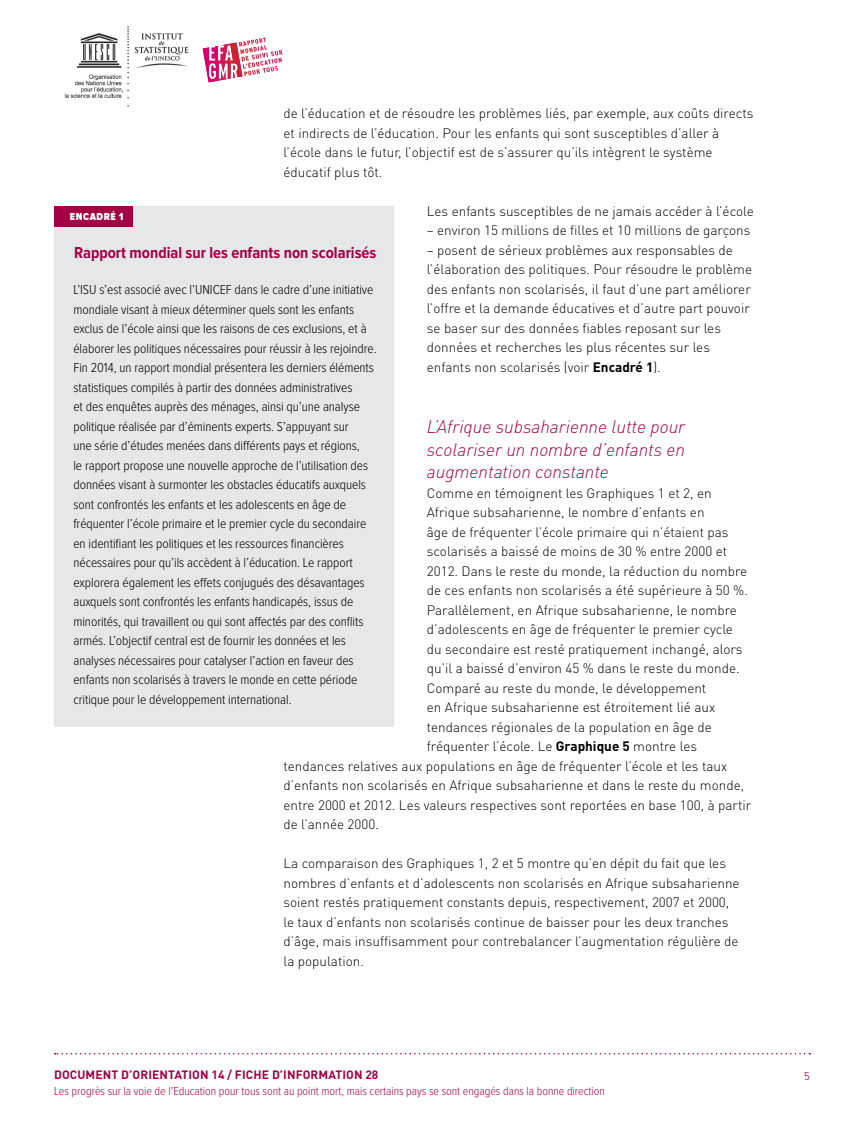
<style>
.page{position:relative;width:864px;height:1134px;background:#fff}
.page>*{position:absolute;margin:0;border:0;box-sizing:border-box;transform-origin:0 0}
.t1{font:italic 300 18px/22.5px "DINOT";color:#a30046;text-align:justify}
.t2{font:700 16.5px "Proxima Nova Cond";color:#a30046}
.t3{font:300 13.5px/19.5px "DINOT";color:#000}
.t4{font:300 13.5px/19.5px "Proxima Nova Cond";letter-spacing:-.005em;color:#000}
.t5{font:300 12px "Proxima Nova Cond";color:#a30046}
.t6{font:700 12px "DINOT";letter-spacing:.01em;color:#a30046}
.t7{font:900 10.5px "Proxima Nova Cond";letter-spacing:.05em;color:#fff}
.s1{font-weight:700}
</style>
<div class="page">
<svg style="left:55px;top:1053px;width:755px;height:1px"></svg>
<img style="left:64px;top:26px;width:125px;height:81px">
<svg style="left:203px;top:37px;width:80px;height:45px"></svg>
<div style="left:54px;top:207px;width:339px;height:520px;background:#e6e7e8"></div>
<div style="left:54px;top:207px;width:79px;height:20px;background:#a30046"></div>
<p class="t3" style="left:284px;top:103px;width:472px">de l’éducation et de résoudre les problèmes liés, par exemple, aux coûts directs et indirects de l’éducation. Pour les enfants qui sont susceptibles d’aller à l’école dans le futur, l’objectif est de s’assurer qu’ils intègrent le système éducatif plus tôt.</p>
<p class="t3" style="left:427px;top:201px;width:328px">Les enfants susceptibles de ne jamais accéder à l’école</p>
<p class="t3" style="left:427px;top:220px;width:325px">– environ 15 millions de filles et 10 millions de garçons</p>
<p class="t3" style="left:427px;top:240px;width:327px">– posent de sérieux problèmes aux responsables de l’élaboration des politiques. Pour résoudre le problème des enfants non scolarisés, il faut d’une part améliorer l’offre et la demande éducatives et d’autre part pouvoir se baser sur des données fiables reposant sur les données et recherches les plus récentes sur les enfants non scolarisés (voir <span class="s1">ENCADRÉ 1</span>).</p>
<p class="t7" style="left:70px;top:212px;width:55px">ENCADRÉ 1</p>
<p class="t2" style="left:74px;top:245px;width:304px">Rapport mondial sur les enfants non scolarisés</p>
<p class="t4" style="left:73px;top:281px;width:305px">L’ISU s’est associé avec l’UNICEF dans le cadre d’une initiative mondiale visant à mieux déterminer quels sont les enfants exclus de l’école ainsi que les raisons de ces exclusions, et à élaborer les politiques nécessaires pour réussir à les rejoindre.<br>Fin 2014, un rapport mondial présentera les derniers éléments statistiques compilés à partir des données administratives<br>et des enquêtes auprès des ménages, ainsi qu’une analyse politique réalisée par d’éminents experts. S’appuyant sur<br>une série d’études menées dans différents pays et régions,<br>le rapport propose une nouvelle approche de l’utilisation des données visant à surmonter les obstacles éducatifs auxquels sont confrontés les enfants et les adolescents en âge de fréquenter l’école primaire et le premier cycle du secondaire en identifiant les politiques et les ressources financières nécessaires pour qu’ils accèdent à l’éducation. Le rapport explorera également les effets conjugués des désavantages auxquels sont confrontés les enfants handicapés, issus de minorités, qui travaillent ou qui sont affectés par des conflits armés. L’objectif central est de fournir les données et les analyses nécessaires pour catalyser l’action en faveur des enfants non scolarisés à travers le monde en cette période critique pour le développement international.</p>
<h1 class="t1" style="left:427px;top:415px;width:260px">L’Afrique subsaharienne lutte pour scolariser un nombre d’enfants en augmentation constante</h1>
<p class="t3" style="left:427px;top:483px;width:286px">Comme en témoignent les Graphiques 1 et 2, en</p>
<p class="t3" style="left:427px;top:502px;width:279px">Afrique subsaharienne, le nombre d’enfants en</p>
<p class="t3" style="left:427px;top:522px;width:303px">âge de fréquenter l’école primaire qui n’étaient pas</p>
<p class="t3" style="left:427px;top:541px;width:302px">scolarisés a baissé de moins de 30 % entre 2000 et</p>
<p class="t3" style="left:427px;top:561px;width:322px">2012. Dans le reste du monde, la réduction du nombre</p>
<p class="t3" style="left:427px;top:580px;width:323px">de ces enfants non scolarisés a été supérieure à 50 %.</p>
<p class="t3" style="left:427px;top:600px;width:312px">Parallèlement, en Afrique subsaharienne, le nombre</p>
<p class="t3" style="left:427px;top:619px;width:308px">d’adolescents en âge de fréquenter le premier cycle</p>
<p class="t3" style="left:427px;top:639px;width:317px">du secondaire est resté pratiquement inchangé, alors</p>
<p class="t3" style="left:427px;top:658px;width:314px">qu’il a baissé d’environ 45 % dans le reste du monde.</p>
<p class="t3" style="left:427px;top:678px;width:281px">Comparé au reste du monde, le développement</p>
<p class="t3" style="left:427px;top:697px;width:290px">en Afrique subsaharienne est étroitement lié aux</p>
<p class="t3" style="left:427px;top:717px;width:287px">tendances régionales de la population en âge de</p>
<p class="t3" style="left:427px;top:736px;width:272px">fréquenter l’école. Le <span class="s1">GRAPHIQUE 5</span> montre les</p>
<p class="t3" style="left:283px;top:756px;width:445px">tendances relatives aux populations en âge de fréquenter l’école et les taux</p>
<p class="t3" style="left:283px;top:775px;width:462px">d’enfants non scolarisés en Afrique subsaharienne et dans le reste du monde,</p>
<p class="t3" style="left:283px;top:795px;width:469px">entre 2000 et 2012. Les valeurs respectives sont reportées en base 100, à partir</p>
<p class="t3" style="left:283px;top:814px;width:97px">de l’année 2000.</p>
<p class="t3" style="left:283px;top:853px;width:458px">La comparaison des Graphiques 1, 2 et 5 montre qu’en dépit du fait que les nombres d’enfants et d’adolescents non scolarisés en Afrique subsaharienne soient restés pratiquement constants depuis, respectivement, 2007 et 2000, le taux d’enfants non scolarisés continue de baisser pour les deux tranches d’âge, mais insuffisamment pour contrebalancer l’augmentation régulière de la population.</p>
<p class="t6" style="left:54px;top:1067px;width:326px">DOCUMENT D’ORIENTATION 14 / FICHE D’INFORMATION 28</p>
<p class="t5" style="left:804px;top:1071px;width:7px">5</p>
<p class="t5" style="left:54px;top:1085px;width:552px">Les progrès sur la voie de l’Education pour tous sont au point mort, mais certains pays se sont engagés dans la bonne direction</p>
</div>
